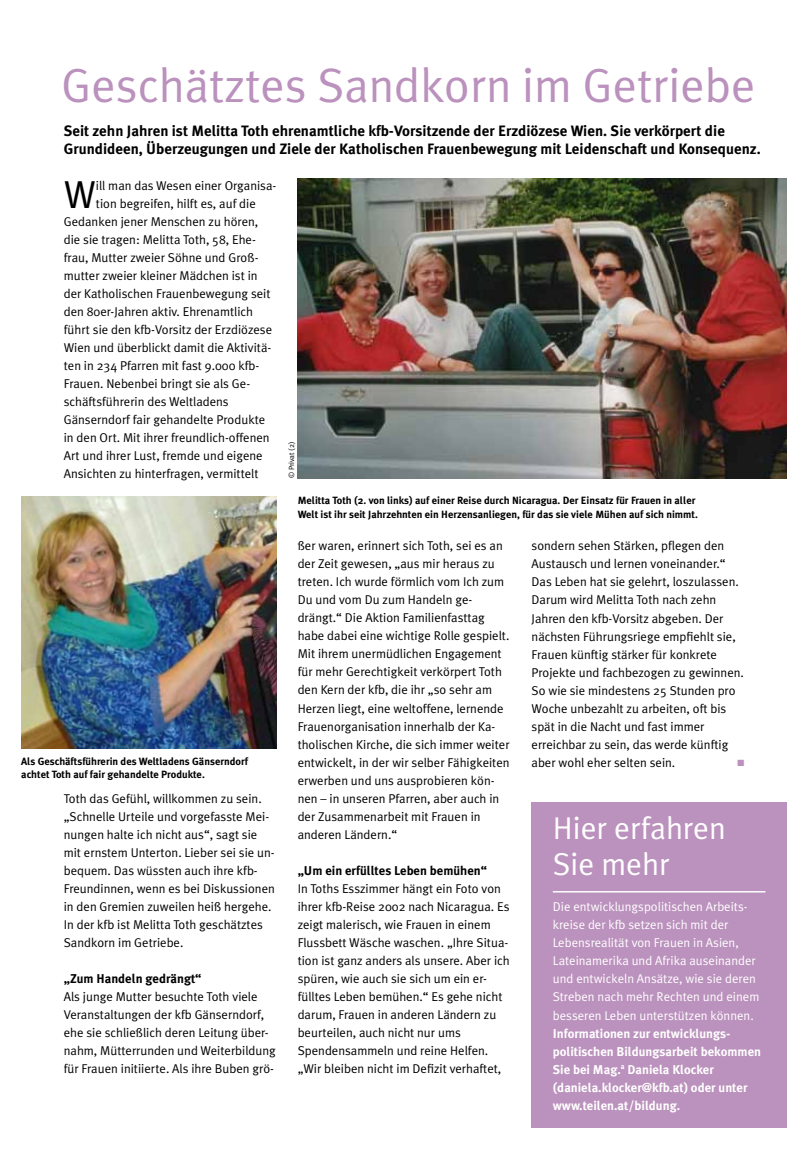
<style>
.page{position:relative;width:808px;height:1149px;background:#fff}
.page>*{position:absolute;margin:0;border:0;box-sizing:border-box;transform-origin:0 0}
.t1{font:48px "Meta Plus Normal";color:#bb91bd}
.t2{font:39px "Meta Plus Normal";color:#000}
.t3{font:31.5px/36px "Meta Plus Normal";color:#fff}
.t4{font:700 15px/18px "Meta Plus";color:#000}
.t5{font:12.75px/18px "Meta Plus Normal";color:#000}
.t6{font:12.75px/18px "Meta Plus Normal";color:#fff}
.t7{font:700 12.75px/18px "Meta Plus";color:#fff}
.t8{font:700 12.75px "Meta Plus";color:#000}
.t9{font:700 10.5px/13.5px "Meta Plus";color:#000}
.t10{font:9px "Zapf Dingbats ITC";color:#bb91bd}
.t11{font:7.5px "Meta Plus Normal";color:#000}
</style>
<div class="page">
<div style="left:531px;top:802px;width:256px;height:325px;background:#bb91bd"></div>
<hr style="left:553px;top:890px;width:212px;height:2px;background:#fff">
<img style="left:21px;top:496px;width:255px;height:252px">
<img style="left:298px;top:179px;width:489px;height:299px">
<h1 class="t1" style="left:62px;top:57px;width:695px">Geschätztes Sandkorn im Getriebe</h1>
<p class="t4" style="left:64px;top:122px;width:698px">Seit zehn Jahren ist Melitta Toth ehrenamtliche kfb-Vorsitzende der Erzdiözese Wien. Sie verkörpert die<br>Grundideen, Überzeugungen und Ziele der Katholischen Frauenbewegung mit Leidenschaft und Konsequenz.</p>
<h2 class="t2" style="left:64px;top:172px;width:34px">W</h2>
<p class="t5" style="left:96px;top:176px;width:182px">ill man das Wesen einer Organisa-</p>
<p class="t5" style="left:96px;top:194px;width:161px">tion begreifen, hilft es, auf die</p>
<p class="t5" style="left:64px;top:212px;width:196px">Gedanken jener Menschen zu hören,</p>
<p class="t5" style="left:64px;top:230px;width:194px">die sie tragen: Melitta Toth, 58, Ehe-</p>
<p class="t5" style="left:64px;top:248px;width:196px">frau, Mutter zweier Söhne und Groß-</p>
<p class="t5" style="left:64px;top:266px;width:195px">mutter zweier kleiner Mädchen ist in</p>
<p class="t5" style="left:64px;top:284px;width:208px">der Katholischen Frauenbewegung seit</p>
<p class="t5" style="left:64px;top:302px;width:191px">den 80er-Jahren aktiv. Ehrenamtlich</p>
<p class="t5" style="left:64px;top:320px;width:210px">führt sie den kfb-Vorsitz der Erzdiözese</p>
<p class="t5" style="left:64px;top:338px;width:209px">Wien und überblickt damit die Aktivitä-</p>
<p class="t5" style="left:64px;top:356px;width:197px">ten in 234 Pfarren mit fast 9.000 kfb-</p>
<p class="t5" style="left:64px;top:374px;width:188px">Frauen. Nebenbei bringt sie als Ge-</p>
<p class="t5" style="left:64px;top:392px;width:166px">schäftsführerin des Weltladens</p>
<p class="t5" style="left:64px;top:410px;width:203px">Gänserndorf fair gehandelte Produkte</p>
<p class="t5" style="left:64px;top:428px;width:207px">in den Ort. Mit ihrer freundlich-offenen</p>
<p class="t5" style="left:64px;top:446px;width:200px">Art und ihrer Lust, fremde und eigene</p>
<p class="t5" style="left:64px;top:464px;width:196px">Ansichten zu hinterfragen, vermittelt</p>
<p class="t9" style="left:21px;top:754px;width:229px">Als Geschäftsführerin des Weltladens Gänserndorf achtet Toth auf fair gehandelte Produkte.</p>
<p class="t5" style="left:64px;top:788px;width:213px">Toth das Gefühl, willkommen zu sein. „Schnelle Urteile und vorgefasste Mei&shy;nungen halte ich nicht aus“, sagt sie mit ernstem Unterton. Lieber sei sie un&shy;bequem. Das wüssten auch ihre kfb-Freundinnen, wenn es bei Diskussionen in den Gremien zuweilen heiß hergehe.<br>In der kfb ist Melitta Toth geschätztes Sandkorn im Getriebe.</p>
<p class="t8" style="left:64px;top:970px;width:139px">„Zum Handeln gedrängt“</p>
<p class="t5" style="left:64px;top:986px;width:214px">Als junge Mutter besuchte Toth viele Veranstaltungen der kfb Gänserndorf, ehe sie schließlich deren Leitung über&shy;nahm, Mütterrunden und Weiterbildung für Frauen initiierte. Als ihre Buben grö-</p>
<p class="t11" style="left:287px;top:478px;width:38px;rotate:-90deg">© Privat (2)</p>
<p class="t9" style="left:298px;top:493px;width:402px">Melitta Toth (2. von links) auf einer Reise durch N icaragua. Der Einsatz für Frauen in aller<br>Welt ist ihr seit Jahrzehnten ein Herzensanliegen, für das sie viele Mühen auf sich nimmt.</p>
<p class="t5" style="left:298px;top:536px;width:213px">ßer waren, erinnert sich Toth, sei es an der Zeit gewesen, „aus mir heraus zu treten. Ich wurde förmlich vom Ich zum Du und vom Du zum Handeln ge&shy;drängt.“ Die Aktion Familienfasttag habe dabei eine wichtige Rolle gespielt.<br>Mit ihrem unermüdlichen Engagement für mehr Gerechtigkeit verkörpert Toth den Kern der kfb, die ihr „so sehr am Herzen liegt, eine weltoffene, lernende Frauenorganisation innerhalb der Ka&shy;tholischen Kirche, die sich immer weiter entwickelt, in der wir selber Fähigkeiten erwerben und uns ausprobieren kön&shy;nen – in unseren Pfarren, aber auch in der Zusammenarbeit mit Frauen in anderen Ländern.“</p>
<p class="t8" style="left:298px;top:862px;width:191px">„U m ein erfülltes Leben bemühen“</p>
<p class="t5" style="left:298px;top:878px;width:213px">In Toths Esszimmer hängt ein Foto von ihrer kfb-Reise 2002 nach Nicaragua. Es zeigt malerisch, wie Frauen in einem Flussbett Wäsche waschen. „Ihre Situa&shy;tion ist ganz anders als unsere. Aber ich spüren, wie auch sie sich um ein er&shy;fülltes Leben bemühen.“ Es gehe nicht darum, Frauen in anderen Ländern zu beurteilen, auch nicht nur ums Spendensammeln und reine Helfen. „Wir bleiben nicht im Defizit verhaftet,</p>
<p class="t5" style="left:531px;top:536px;width:214px">sondern sehen Stärken, pflegen den Austausch und lernen voneinander.“ Das Leben hat sie gelehrt, loszulassen.<br>Darum wird Melitta Toth nach zehn Jahren den kfb-Vorsitz abgeben. Der nächsten Führungsriege empfiehlt sie, Frauen künftig stärker für konkrete Projekte und fachbezogen zu gewinnen.<br>So wie sie mindestens 25 Stunden pro Woche unbezahlt zu arbeiten, oft bis spät in die Nacht und fast immer erreichbar zu sein, das werde künftig aber wohl eher selten sein.</p>
<p class="t10" style="left:737px;top:758px;width:8px">■</p>
<h3 class="t3" style="left:553px;top:809px;width:174px">Hier erfahren<br>Sie mehr</h3>
<p class="t6" style="left:553px;top:897px;width:208px">Die entwicklungspolitischen Arbeits&shy;kreise der kfb setzen sich mit der Lebensrealität von Frauen in Asien, Lateinamerika und Afrika auseinander und entwickeln Ansätze, wie sie deren Streben nach mehr Rechten und einem besseren Leben unterstützen können.</p>
<p class="t7" style="left:553px;top:1023px;width:210px">I nformationen zur entwicklungs&shy;politischen Bildungsarbeit bekommen Sie bei Mag.<sup>a</sup> Daniela Klocker (daniela.klocker@kfb.at) oder unter www.teilen.at/bildung.</p>
</div>
